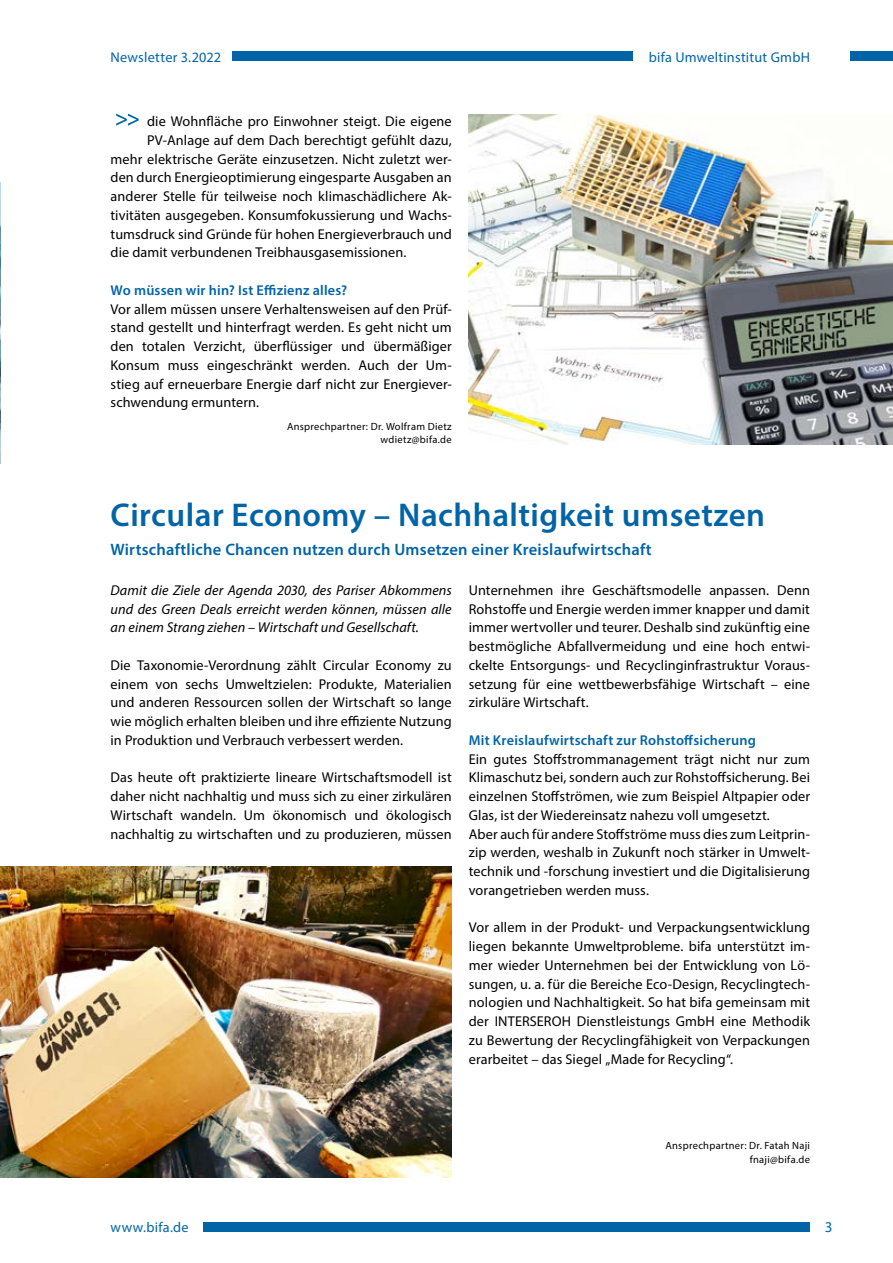
<style>
.page{position:relative;width:893px;height:1263px;background:#fff}
.page>*{position:absolute;margin:0;border:0;box-sizing:border-box;transform-origin:0 0}
.t1{font:600 33px "Myriad Pro";letter-spacing:.015em;color:#0064a7}
.t2{font:600 16.5px "Myriad Pro";letter-spacing:.015em;color:#0064a7}
.t3{font:15px "Myriad Pro";color:#0064a7}
.t4{font:14.25px/18.8px "Myriad Pro";letter-spacing:.005em;color:#000;text-align:justify}
.t5{font:italic 14.25px/18.8px "Myriad Pro";letter-spacing:.005em;color:#000;text-align:justify}
.t6{font:600 14.25px "Myriad Pro";letter-spacing:.015em;color:#0064a7}
.t7{font:14.25px "Myriad Pro";letter-spacing:.02em;color:#0064a7}
.t8{font:10.5px/13.5px "Myriad Pro";letter-spacing:.03em;color:#000;text-align:right}
</style>
<div class="page">
<div style="left:204px;top:1222px;width:606px;height:10px;background:#0064a7"></div>
<svg style="left:116px;top:114px;width:23px;height:12px"></svg>
<div style="left:850px;top:51px;width:43px;height:10px;background:#0064a7"></div>
<div style="left:232px;top:51px;width:401px;height:10px;background:#0064a7"></div>
<img style="left:0;top:866px;width:452px;height:311px">
<img style="left:468px;top:115px;width:425px;height:330px">
<img style="left:0;top:182px;width:1px;height:282px">
<p class="t7" style="left:111px;top:48px;width:112px">Newsletter 3.2022</p>
<p class="t7" style="left:649px;top:48px;width:163px">bifa Umweltinstitut GmbH</p>
<p class="t4" style="left:147px;top:112px;width:306px">die Wohnfläche pro Einwohner steigt. Die eigene</p>
<p class="t4" style="left:147px;top:130px;width:306px">PV-Anlage auf dem Dach berechtigt gefühlt dazu,</p>
<p class="t4" style="left:111px;top:149px;width:343px">mehr elektrische Geräte einzusetzen. Nicht zuletzt wer-</p>
<p class="t4" style="left:111px;top:168px;width:343px">den durch Energieoptimierung eingesparte Ausgaben an</p>
<p class="t4" style="left:111px;top:187px;width:343px">anderer Stelle für teilweise noch klimaschädlichere Ak-</p>
<p class="t4" style="left:111px;top:205px;width:343px">tivitäten ausgegeben. Konsumfokussierung und Wachs-</p>
<p class="t4" style="left:111px;top:224px;width:343px">tumsdruck sind Gründe für hohen Energieverbrauch und</p>
<p class="t4" style="left:111px;top:243px;width:297px">die damit verbundenen Treibhausgasemissionen.</p>
<p class="t6" style="left:111px;top:281px;width:238px">Wo müssen wir hin? Ist Effizienz alles?</p>
<p class="t4" style="left:111px;top:299px;width:343px">Vor allem müssen unsere Verhaltensweisen auf den Prüf&shy;stand gestellt und hinterfragt werden. Es geht nicht um den totalen Verzicht, überflüssiger und übermäßiger Konsum muss eingeschränkt werden. Auch der Um&shy;stieg auf erneuerbare Energie darf nicht zur Energiever&shy;schwendung ermuntern.</p>
<p class="t8" style="left:287px;top:419px;width:166px">Ansprechpartner: Dr. Wolfram Dietz wdietz@bifa.de</p>
<h1 class="t1" style="left:111px;top:494px;width:656px">Circular Economy – Nachhaltigkeit umsetzen</h1>
<p class="t2" style="left:111px;top:539px;width:543px">Wirtschaftliche Chancen nutzen durch Umsetzen einer Kreislaufwirtschaft</p>
<p class="t4" style="left:469px;top:580px;width:343px">Unternehmen ihre Geschäftsmodelle anpassen. Denn Rohstoffe und Energie werden immer knapper und damit immer wertvoller und teurer. Deshalb sind zukünftig eine bestmögliche Abfallvermeidung und eine hoch entwi&shy;ckelte Entsorgungs- und Recyclinginfrastruktur Voraus&shy;setzung für eine wettbewerbsfähige Wirtschaft – eine zirkuläre Wirtschaft.</p>
<p class="t6" style="left:469px;top:731px;width:289px">Mit Kreislaufwirtschaft zur Rohstoffsicherung</p>
<p class="t4" style="left:469px;top:749px;width:343px;text-align:left">Ein gutes Stoffstrommanagement trägt nicht nur zum Klimaschutz bei, sondern auch zur Rohstoffsicherung. Bei einzelnen Stoffströmen, wie zum Beispiel Altpapier oder Glas, ist der Wiedereinsatz nahezu voll umgesetzt.<br>Aber auch für andere Stoffströme muss dies zum Leitprin&shy;zip werden, weshalb in Zukunft noch stärker in Umwelt&shy;technik und -forschung investiert und die Digitalisierung vorangetrieben werden muss.</p>
<p class="t4" style="left:469px;top:918px;width:343px">Vor allem in der Produkt- und Verpackungsentwicklung liegen bekannte Umweltprobleme. bifa unterstützt im&shy;mer wieder Unternehmen bei der Entwicklung von Lö&shy;sungen, u. a. für die Bereiche Eco-Design, Recyclingtech&shy;nologien und Nachhaltigkeit. So hat bifa gemeinsam mit der INTERSEROH Dienstleistungs GmbH eine Methodik zu Bewertung der Recyclingfähigkeit von Verpackungen erarbeitet – das Siegel „Made for Recycling“.</p>
<p class="t5" style="left:111px;top:580px;width:343px">Damit die Ziele der Agenda 2030, des Pariser Abkommens und des Green Deals erreicht werden können, müssen alle an einem Strang ziehen – Wirtschaft und Gesellschaft.</p>
<p class="t4" style="left:111px;top:655px;width:343px">Die Taxonomie-Verordnung zählt Circular Economy zu einem von sechs Umweltzielen: Produkte, Materialien und anderen Ressourcen sollen der Wirtschaft so lange wie möglich erhalten bleiben und ihre effiziente Nutzung in Produktion und Verbrauch verbessert werden.</p>
<p class="t4" style="left:111px;top:768px;width:343px">Das heute oft praktizierte lineare Wirtschaftsmodell ist daher nicht nachhaltig und muss sich zu einer zirkulären Wirtschaft wandeln. Um ökonomisch und ökologisch nachhaltig zu wirtschaften und zu produzieren, müssen</p>
<p class="t8" style="left:665px;top:1139px;width:146px">Ansprechpartner: Dr. Fatah Naji fnaji@bifa.de</p>
<p class="t7" style="left:111px;top:1219px;width:80px">www.bifa.de</p>
<p class="t3" style="left:825px;top:1218px;width:9px">3</p>
</div>
